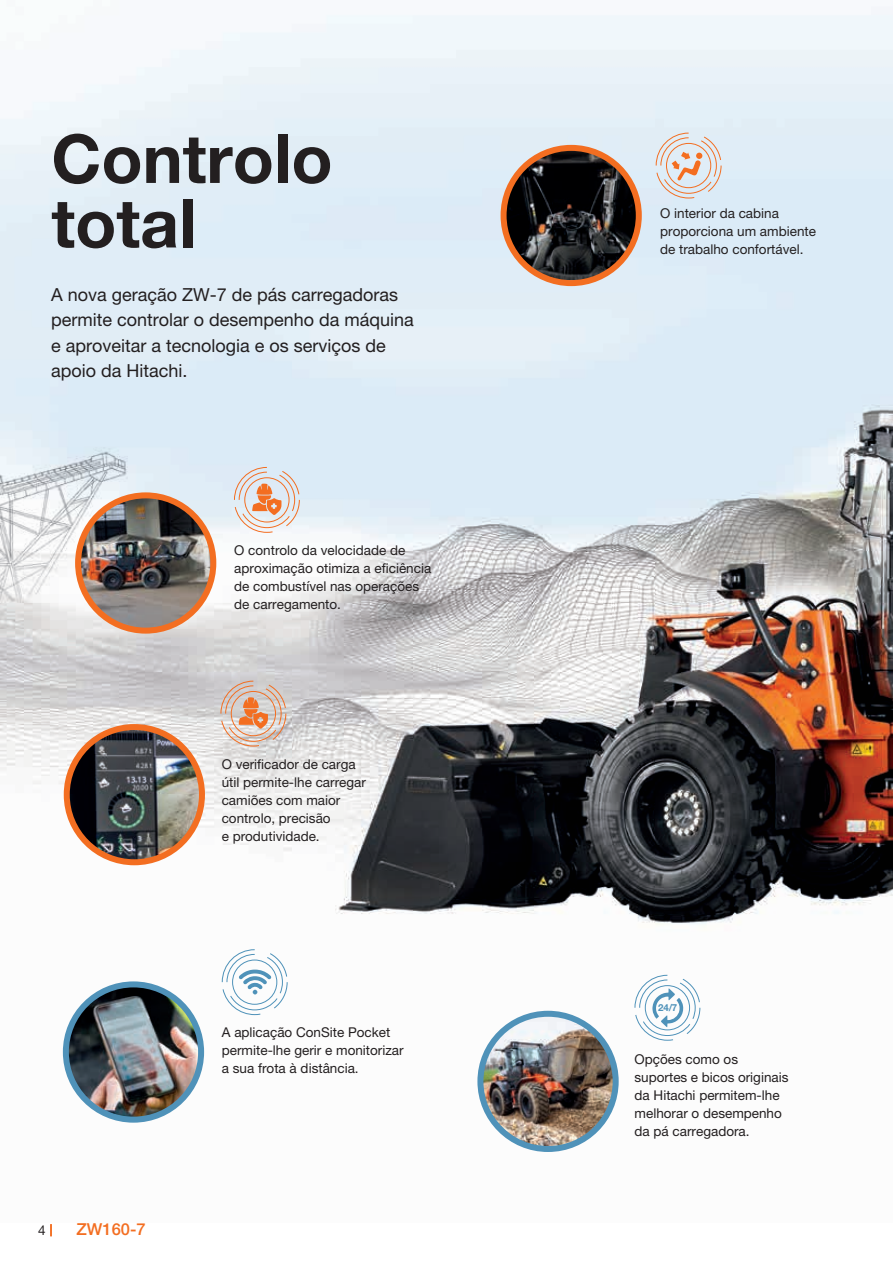
<style>
.page{position:relative;width:893px;height:1263px;background:#fff}
.page>*{position:absolute;margin:0;border:0;box-sizing:border-box;transform-origin:0 0}
.t1{font:700 67.5px/64.5px "Helvetica Neue LT Pro";color:#231f20}
.t2{font:18px/25.5px "Helvetica Neue LT Pro";color:#231f20}
.t3{font:500 16.5px "Helvetica Neue LT Pro";color:#f36e21}
.t4{font:13.5px/18px "Helvetica Neue LT Pro";color:#231f20}
.t5{font:700 9.75px "Helvetica Neue LT Pro";color:#4f92b9}
</style>
<div class="page">
<img style="left:0;top:7px;width:893px;height:1145px">
<svg style="left:50px;top:1224px;width:2px;height:12px"></svg>
<svg style="left:655px;top:132px;width:67px;height:67px;background:#e1d9d6"></svg>
<div style="left:666px;top:143px;width:45px;height:45px;border:1px solid #f36e21;border-radius:50%"></div>
<img style="left:504px;top:148px;width:135px;height:132px">
<div style="left:501px;top:145px;width:141px;height:141px;border:6px solid #f36e21;border-radius:50%"></div>
<svg style="left:233px;top:466px;width:67px;height:67px;background:#e5d3cb"></svg>
<svg style="left:221px;top:949px;width:67px;height:66px"></svg>
<svg style="left:634px;top:974px;width:67px;height:67px"></svg>
<img style="left:480px;top:1014px;width:136px;height:135px;border-radius:68px">
<div style="left:477px;top:1011px;width:142px;height:141px;border:6px solid #4f92b9;border-radius:50%"></div>
<img style="left:66px;top:984px;width:135px;height:136px;border-radius:68px">
<div style="left:63px;top:981px;width:141px;height:142px;border:6px solid #4f92b9;border-radius:50%"></div>
<img style="left:78px;top:495px;width:135px;height:136px;border-radius:68px">
<div style="left:75px;top:492px;width:141px;height:142px;border:6px solid #f36e21;border-radius:50%"></div>
<img style="left:67px;top:727px;width:135px;height:135px;border-radius:68px">
<div style="left:64px;top:724px;width:141px;height:141px;border:6px solid #f36e21;border-radius:50%"></div>
<svg style="left:220px;top:680px;width:67px;height:67px;background:#dabeaf"></svg>
<h1 class="t1" style="left:51px;top:125px;width:283px">Controlo total</h1>
<h2 class="t2" style="left:51px;top:281px;width:364px">A nova geração ZW-7 de pás carregadoras permite controlar o desempenho da máquina e aproveitar a tecnologia e os serviços de apoio da Hitachi.</h2>
<p class="t4" style="left:234px;top:541px;width:198px">O controlo da velocidade de aproximação otimiza a eficiência de combustível nas operações de carregamento.</p>
<p class="t4" style="left:222px;top:755px;width:146px">O verificador de carga útil permite-lhe carregar camiões com maior controlo, precisão<br>e produtividade.</p>
<p class="t4" style="left:38px;top:1221px;width:9px">4</p>
<p class="t3" style="left:77px;top:1220px;width:71px">ZW160-7</p>
<p class="t4" style="left:222px;top:1023px;width:183px">A aplicação ConSite Pocket permite-lhe gerir e monitorizar a sua frota à distância.</p>
<p class="t4" style="left:660px;top:204px;width:157px">O interior da cabina proporciona um ambiente de trabalho confortável.</p>
<p class="t5" style="left:658px;top:1002px;width:21px">24/7</p>
<p class="t4" style="left:635px;top:1050px;width:155px">Opções como os suportes e bicos originais da Hitachi permitem-lhe melhorar o desempenho da pá carregadora.</p>
</div>
